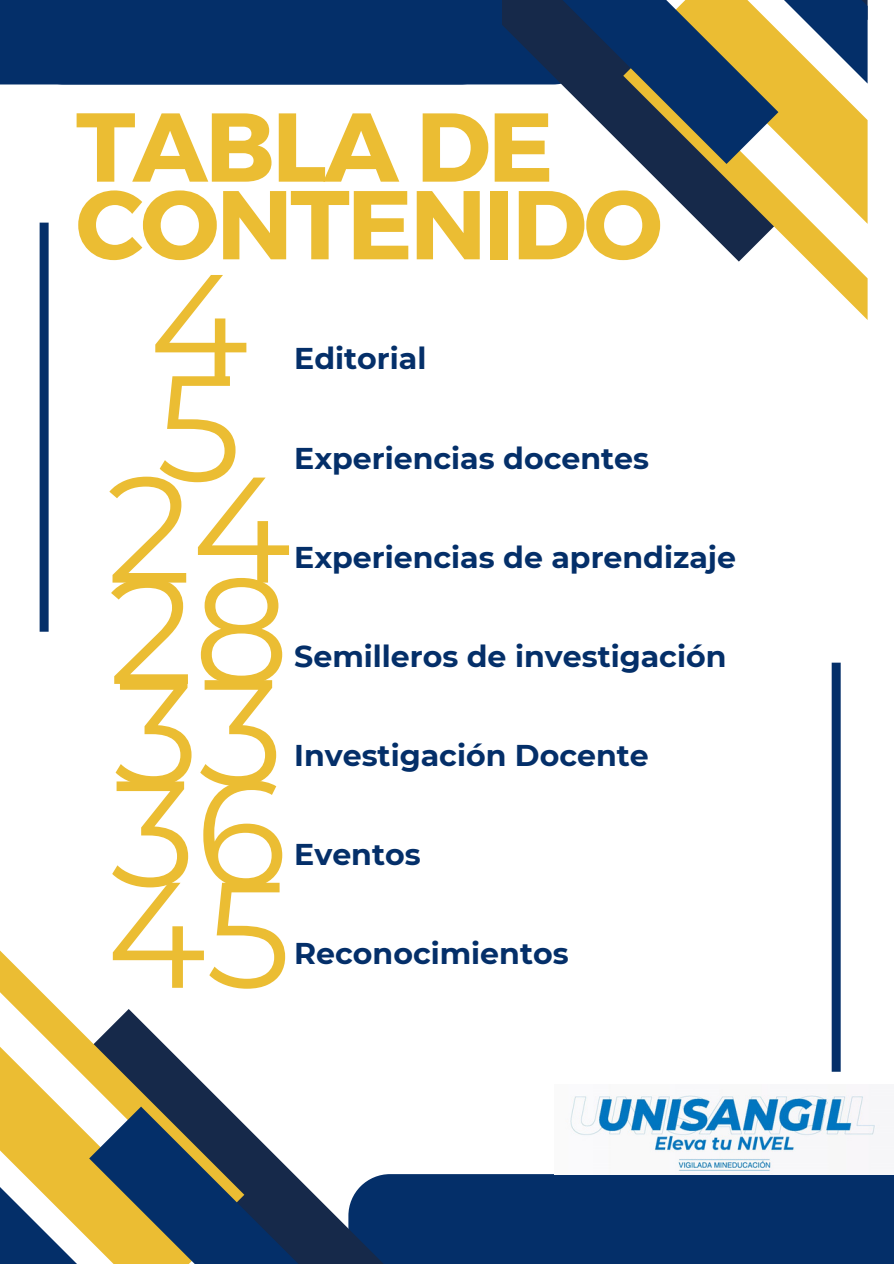
<style>
.page{position:relative;width:894px;height:1264px;background:#fff}
.page>*{position:absolute;margin:0;border:0;box-sizing:border-box;transform-origin:0 0}
.t1{font:150px "Montserrat";color:#ebbd33}
.t2{font:700 97.5px/77.7px "Montserrat";letter-spacing:-.03em;color:#ebbd33}
.t3{font:700 30px "Montserrat";color:#042f69}
</style>
<div class="page">
<svg style="left:641px;top:84px;width:226px;height:236px"></svg>
<svg style="left:482px;top:0;width:296px;height:164px"></svg>
<svg style="left:703px;top:0;width:164px;height:84px"></svg>
<div style="left:348px;top:1174px;width:545px;height:89px;background:#042f69"></div>
<svg style="left:0;top:950px;width:226px;height:156px"></svg>
<svg style="left:203px;top:1106px;width:182px;height:157px"></svg>
<svg style="left:0;top:1046px;width:203px;height:217px"></svg>
<div style="left:40px;top:223px;width:9px;height:408px;background:#042f69"></div>
<img style="left:570px;top:1095px;width:310px;height:79px">
<div style="left:831px;top:662px;width:9px;height:409px;background:#042f69"></div>
<div style="left:0;top:0;width:502px;height:84px;background:#042f69"></div>
<p class="t2" style="left:76px;top:103px;width:588px">TABLA DE<br>CONTENIDO</p>
<p class="t1" style="left:149px;top:235px;width:101px">4</p>
<h2 class="t3" style="left:294px;top:340px;width:134px">Editorial</h2>
<p class="t1" style="left:156px;top:336px;width:86px">5</p>
<p class="t3" style="left:294px;top:439px;width:356px">Experiencias docentes</p>
<p class="t1" style="left:107px;top:437px;width:186px">24</p>
<h1 class="t3" style="left:294px;top:538px;width:443px">Experiencias de aprendizaje</h1>
<p class="t1" style="left:108px;top:538px;width:182px">28</p>
<p class="t3" style="left:294px;top:637px;width:433px">Semilleros de investigación</p>
<p class="t1" style="left:114px;top:640px;width:171px">33</p>
<p class="t3" style="left:294px;top:736px;width:356px">Investigación Docente</p>
<p class="t1" style="left:111px;top:741px;width:177px">36</p>
<p class="t3" style="left:294px;top:835px;width:128px">Eventos</p>
<p class="t1" style="left:107px;top:842px;width:186px">45</p>
<p class="t3" style="left:294px;top:934px;width:276px">Reconocimientos</p>
</div>
